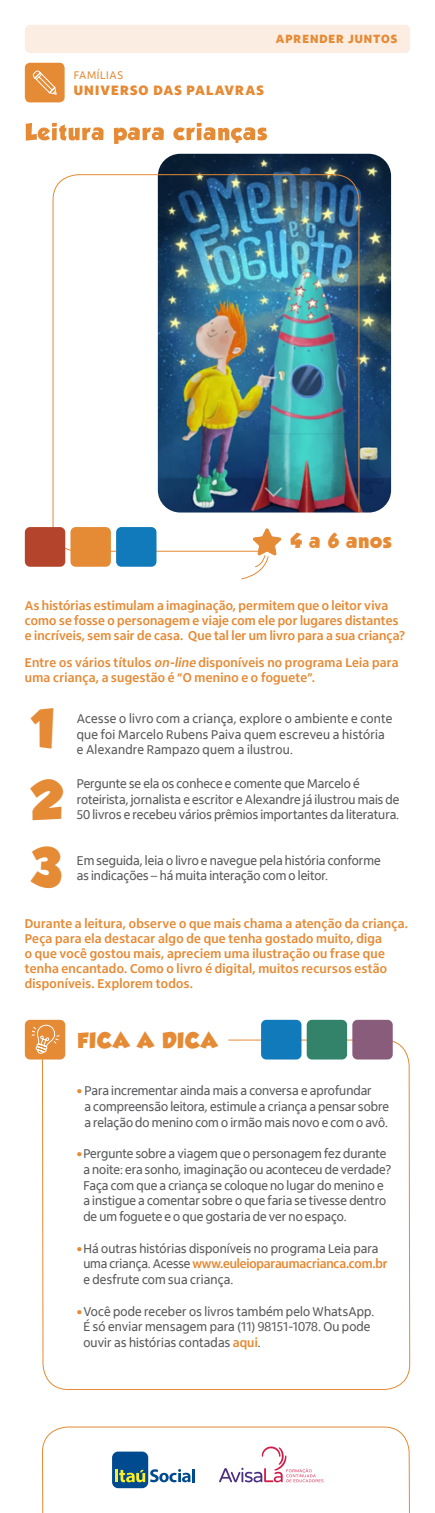
<style>
.page{position:relative;width:435px;height:1513px;background:#fff}
.page>*{position:absolute;margin:0;border:0;box-sizing:border-box;transform-origin:0 0}
.t1{font:48.12px/72px "GROBOLD";color:#e58a35}
.t2{font:19.25px "GROBOLD";letter-spacing:.06em;color:#e58a35}
.t3{font:18.38px "GROBOLD";color:#e58a35}
.t4{font:900 14px "Itau Display";letter-spacing:.08em;color:#e58a35}
.t5{font:13.12px/15.8px "Itau Display";color:#58595b}
.t6{font:700 13.12px/14.9px "Itau Display";letter-spacing:.02em;color:#e58a35}
.t7{font:13.12px/15.8px "Itau Display";letter-spacing:.02em;color:#58595b}
.t8{font:800 12.25px "Itau Display";letter-spacing:.08em;color:#e58a35}
.t9{font:11.38px "Itau Display";letter-spacing:.05em;color:#e58a35}
.s1{font-style:italic}
.s2{font-weight:900;font-size:14px;color:#e58a35}
.s3{font-weight:700;color:#e58a35}
</style>
<div class="page">
<div style="left:25px;top:25px;width:384px;height:28px;background:#fbede1;border-radius:5px"></div>
<div style="left:25px;top:1020px;width:40px;height:40px;background:#e58a35;border-radius:5px"></div>
<svg style="left:41px;top:1039px;width:369px;height:351px"></svg>
<svg style="left:42px;top:1426px;width:368px;height:87px"></svg>
<svg style="left:31px;top:1024px;width:29px;height:31px"></svg>
<div style="left:306px;top:1020px;width:40px;height:40px;background:#328369;border-radius:5px"></div>
<div style="left:352px;top:1020px;width:40px;height:40px;background:#8a5c7c;border-radius:5px"></div>
<div style="left:261px;top:1020px;width:40px;height:40px;background:#117aba;border-radius:5px"></div>
<img style="left:158px;top:154px;width:232px;height:359px">
<img style="left:52px;top:174px;width:307px;height:378px">
<div style="left:70px;top:527px;width:41px;height:40px;background:#e58a35;border-radius:5px"></div>
<div style="left:116px;top:527px;width:40px;height:40px;background:#117aba;border-radius:5px"></div>
<div style="left:25px;top:527px;width:40px;height:40px;background:#b5442d;border-radius:5px"></div>
<svg style="left:240px;top:527px;width:41px;height:53px"></svg>
<div style="left:25px;top:63px;width:39px;height:39px;background:#e58a35;border-radius:5px"></div>
<svg style="left:32px;top:70px;width:25px;height:25px"></svg>
<svg style="left:26px;top:123px;width:240px;height:21px"></svg>
<div style="left:112px;top:1452px;width:36px;height:36px;background:#004a8f;border-radius:6px"></div>
<svg style="left:115px;top:1469px;width:79px;height:13px"></svg>
<svg style="left:219px;top:1446px;width:104px;height:36px"></svg>
<p class="t9" style="left:74px;top:69px;width:51px">FAMÍLIAS</p>
<p class="t4" style="left:74px;top:82px;width:191px">UNIVERSO DAS PALAVRAS</p>
<p class="t8" style="left:275px;top:31px;width:123px">APRENDER JUNTOS</p>
<h3 class="t3" style="left:290px;top:529px;width:102px">4 a 6 anos</h3>
<p class="t6" style="left:25px;top:598px;width:381px">As histórias estimulam a imaginação, permitem que o leitor viva como se fosse o personagem e viaje com ele por lugares distantes e incríveis, sem sair de casa. Que tal ler um livro para a sua criança?</p>
<p class="t6" style="left:25px;top:655px;width:374px">Entre os vários títulos <span class="s1">on-line</span> disponíveis no programa Leia para uma criança, a sugestão é “O menino e o foguete”.</p>
<h1 class="t1" style="left:31px;top:693px;width:34px">1<br>2</h1>
<h1 class="t1" style="left:31px;top:832px;width:32px">3</h1>
<p class="t7" style="left:77px;top:711px;width:316px">Acesse o livro com a criança, explore o ambiente e conte que foi Marcelo Rubens Paiva quem escreveu a história e Alexandre Rampazo quem a ilustrou.</p>
<p class="t5" style="left:77px;top:776px;width:323px">Pergunte se ela os conhece e comente que Marcelo é roteirista, jornalista e escritor e Alexandre já ilustrou mais de<br>50 livros e recebeu vários prêmios importantes da literatura.</p>
<p class="t5" style="left:77px;top:852px;width:305px">Em seguida, leia o livro e navegue pela história conforme as indicações – há muita interação com o leitor.</p>
<p class="t6" style="left:25px;top:916px;width:384px">Durante a leitura, observe o que mais chama a atenção da criança.<br>Peça para ela destacar algo de que tenha gostado muito, diga<br>o que você gostou mais, apreciem uma ilustração ou frase que tenha encantado. Como o livro é digital, muitos recursos estão disponíveis. Explorem todos.</p>
<h2 class="t2" style="left:77px;top:1029px;width:141px">FICA A DICA</h2>
<p class="t5" style="left:84px;top:1083px;width:305px;text-indent:-8px"><span class="s2">•</span> Para incrementar ainda mais a conversa e aprofundar<br>a compreensão leitora, estimule a criança a pensar sobre a relação do menino com o irmão mais novo e com o avô.</p>
<p class="t5" style="left:83px;top:1146px;width:309px;text-indent:-7px"><span class="s2">•</span>Pergunte sobre a viagem que o personagem fez durante a noite: era sonho, imaginação ou aconteceu de verdade?<br>Faça com que a criança se coloque no lugar do menino e a instigue a comentar sobre o que faria se tivesse dentro de um foguete e o que gostaria de ver no espaço.</p>
<p class="t5" style="left:83px;top:1240px;width:305px;text-indent:-7px"><span class="s2">•</span>Há outras histórias disponíveis no programa Leia para uma criança. Acesse <span class="s3">www.euleioparaumacrianca.com.br </span>e desfrute com sua criança.</p>
<p class="t5" style="left:83px;top:1303px;width:292px;text-indent:-7px"><span class="s2">•</span>Você pode receber os livros também pelo WhatsApp.<br>É só enviar mensagem para (11) 98151-1078. Ou pode ouvir as histórias contadas <span class="s3">aqui</span>.</p>
</div>
